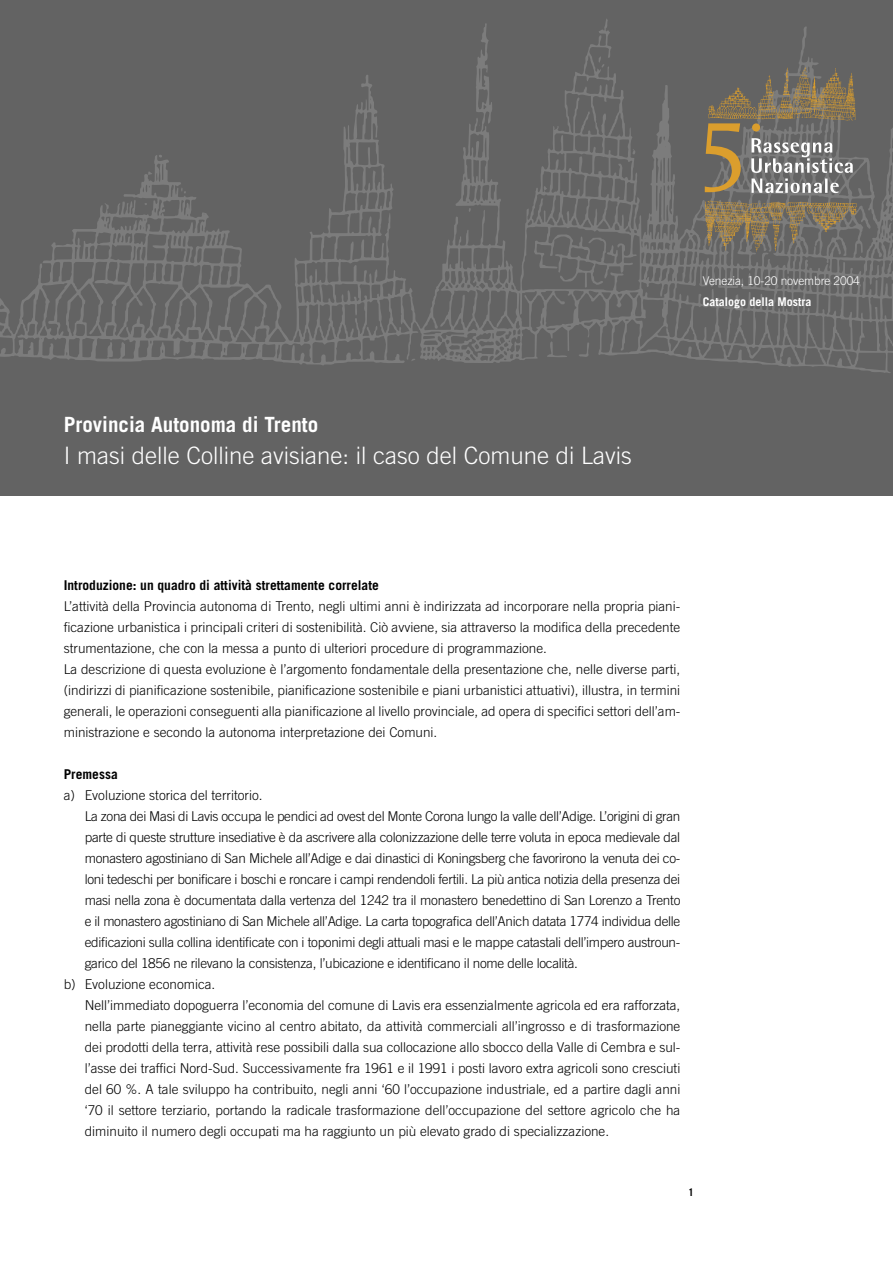
<style>
.page{position:relative;width:893px;height:1263px;background:#fff}
.page>*{position:absolute;margin:0;border:0;box-sizing:border-box;transform-origin:0 0}
.t1{font:300 24px "Trade Gothic";color:#fff}
.t2{font:700 21px "Trade Gothic";color:#fff}
.t3{font:300 13.5px/21px "Trade Gothic";color:#000}
.t4{font:300 13.5px "Trade Gothic";letter-spacing:-.02em;color:#000}
.t5{font:700 13.5px "Trade Gothic";color:#000}
.t6{font:300 12px "Trade Gothic";letter-spacing:-.01em;color:#fff}
.t7{font:700 12px "Trade Gothic";color:#fff}
.t8{font:700 10.5px "Trade Gothic";color:#000}
</style>
<div class="page">
<div style="left:0;top:0;width:893px;height:495px;background:#636363"></div>
<svg style="left:0;top:19px;width:893px;height:354px"></svg>
<svg style="left:705px;top:201px;width:152px;height:51px"></svg>
<svg style="left:705px;top:67px;width:150px;height:126px"></svg>
<div style="left:752px;top:123px;width:8px;height:8px;background:#db9e2d;border-radius:50%"></div>
<h2 class="t2" style="left:64px;top:412px;width:256px">Provincia Autonoma di Trento</h2>
<h1 class="t1" style="left:64px;top:441px;width:569px">I masi delle Colline avisiane: il caso del Comune di Lavis</h1>
<p class="t6" style="left:703px;top:274px;width:159px">Venezia, 10-20 novembre 2004</p>
<p class="t7" style="left:703px;top:294px;width:110px">Catalogo della Mostra</p>
<p class="t5" style="left:64px;top:576px;width:317px">Introduzione: un quadro di attività strettamente correlate</p>
<p class="t3" style="left:64px;top:595px;width:618px">L’attività della Provincia autonoma di Trento, negli ultimi anni è indirizzata ad incorporare nella propria piani&shy;ficazione urbanistica i principali criteri di sostenibilità. Ciò avviene, sia attraverso la modifica della precedente strumentazione, che con la messa a punto di ulteriori procedure di programmazione.<br>La descrizione di questa evoluzione è l’argomento fondamentale della presentazione che, nelle diverse parti, (indirizzi di pianificazione sostenibile, pianificazione sostenibile e piani urbanistici attuativi), illustra, in termini generali, le operazioni conseguenti alla pianificazione al livello provinciale, ad opera di specifici settori dell’am&shy;ministrazione e secondo la autonoma interpretazione dei Comuni.</p>
<p class="t5" style="left:64px;top:765px;width:55px">Premessa</p>
<p class="t3" style="left:64px;top:784px;width:200px">a) Evoluzione storica del territorio.</p>
<p class="t4" style="left:85px;top:808px;width:597px">La zona dei Masi di Lavis occupa le pendici ad ovest del Monte Corona lungo la valle dell’Adige. L’origini di gran</p>
<p class="t4" style="left:85px;top:829px;width:597px">parte di queste strutture insediative è da ascrivere alla colonizzazione delle terre voluta in epoca medievale dal</p>
<p class="t4" style="left:85px;top:850px;width:597px">monastero agostiniano di San Michele all’Adige e dai dinastici di Koningsberg che favorirono la venuta dei co-</p>
<p class="t4" style="left:85px;top:871px;width:597px">loni tedeschi per bonificare i boschi e roncare i campi rendendoli fertili. La più antica notizia della presenza dei</p>
<p class="t4" style="left:85px;top:892px;width:597px">masi nella zona è documentata dalla vertenza del 1242 tra il monastero benedettino di San Lorenzo a Trento</p>
<p class="t4" style="left:85px;top:913px;width:597px">e il monastero agostiniano di San Michele all’Adige. La carta topografica dell’Anich datata 1774 individua delle</p>
<p class="t4" style="left:85px;top:934px;width:597px">edificazioni sulla collina identificate con i toponimi degli attuali masi e le mappe catastali dell’impero austroun-</p>
<p class="t4" style="left:85px;top:955px;width:495px">garico del 1856 ne rilevano la consistenza, l’ubicazione e identificano il nome delle località.</p>
<p class="t3" style="left:64px;top:973px;width:153px">b) Evoluzione economica.</p>
<p class="t3" style="left:85px;top:994px;width:597px">Nell’immediato dopoguerra l’economia del comune di Lavis era essenzialmente agricola ed era rafforzata,</p>
<p class="t3" style="left:85px;top:1015px;width:597px">nella parte pianeggiante vicino al centro abitato, da attività commerciali all’ingrosso e di trasformazione</p>
<p class="t3" style="left:85px;top:1036px;width:597px">dei prodotti della terra, attività rese possibili dalla sua collocazione allo sbocco della Valle di Cembra e sul-</p>
<p class="t3" style="left:85px;top:1057px;width:597px">l’asse dei traffici Nord-Sud. Successivamente fra 1961 e il 1991 i posti lavoro extra agricoli sono cresciuti</p>
<p class="t3" style="left:85px;top:1078px;width:597px">del 60 %. A tale sviluppo ha contribuito, negli anni ‘60 l’occupazione industriale, ed a partire dagli anni</p>
<p class="t3" style="left:85px;top:1099px;width:597px">‘70 il settore terziario, portando la radicale trasformazione dell’occupazione del settore agricolo che ha</p>
<p class="t3" style="left:85px;top:1120px;width:526px">diminuito il numero degli occupati ma ha raggiunto un più elevato grado di specializzazione.</p>
<p class="t8" style="left:688px;top:1186px;width:7px">1</p>
</div>
